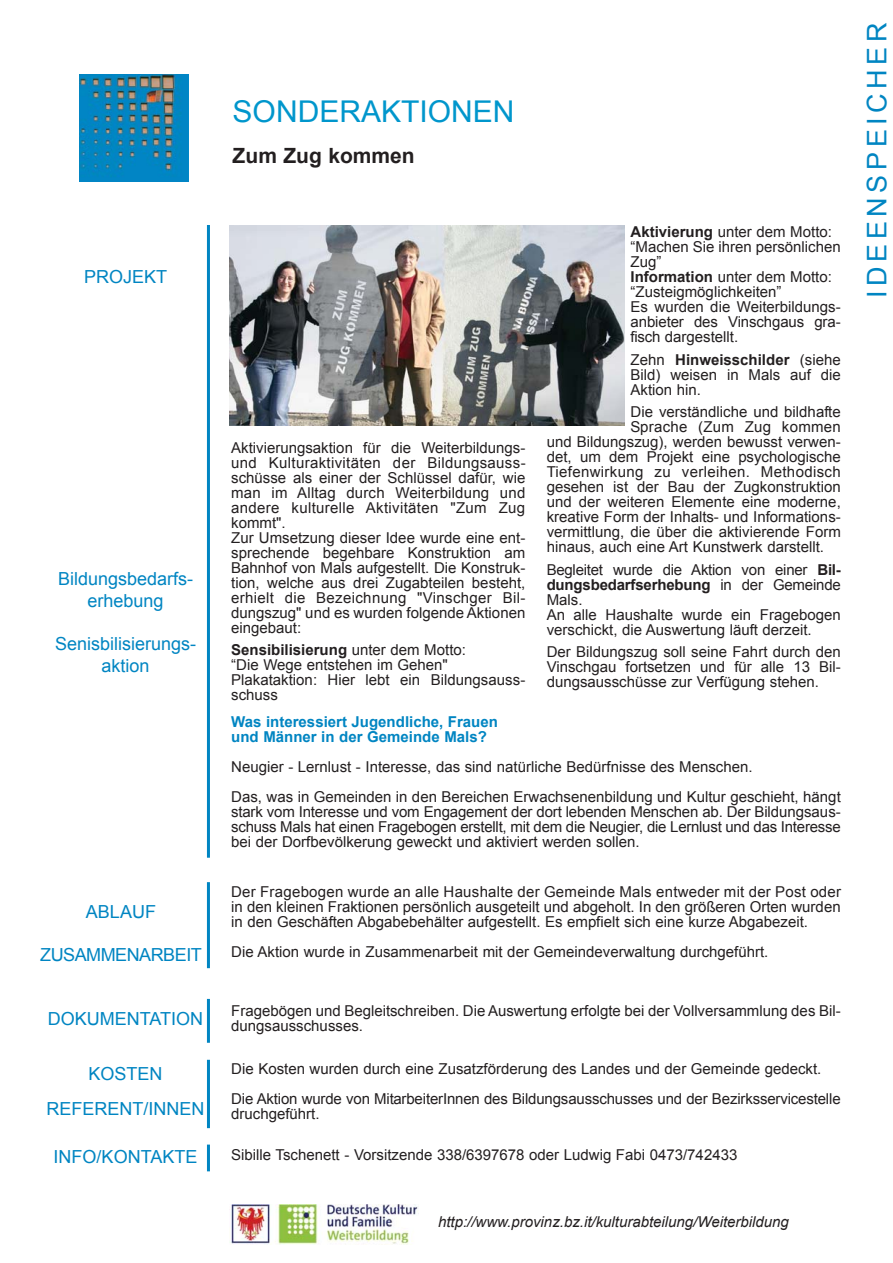
<style>
.page{position:relative;width:893px;height:1263px;background:#fff}
.page>*{position:absolute;margin:0;border:0;box-sizing:border-box;transform-origin:0 0}
.t1{font:30px "Arial";color:#0096cc}
.t2{font:27px "Arial";letter-spacing:.165em;color:#0085c2}
.t3{font:700 21px "Arial";color:#231f20}
.t4{font:18px/21.6px "Arial";color:#0085c2;text-align:center}
.t5{font:18px "Arial";letter-spacing:-.03em;color:#0085c2}
.t6{font:15px/15px "Arial";color:#231f20}
.t7{font:700 15px/15px "Arial";color:#0085c2}
.t8{font:15px "Arial";letter-spacing:.02em;color:#231f20}
.t9{font:italic 15px "Arial";color:#231f20}
.s1{font-weight:700}
</style>
<div class="page">
<hr style="left:207px;top:225px;width:3px;height:633px;background:#0085c2">
<hr style="left:207px;top:882px;width:3px;height:86px;background:#0085c2">
<hr style="left:207px;top:999px;width:3px;height:44px;background:#0085c2">
<hr style="left:207px;top:1145px;width:3px;height:26px;background:#0085c2">
<hr style="left:207px;top:1060px;width:3px;height:68px;background:#0085c2">
<img style="left:79px;top:75px;width:110px;height:107px">
<img style="left:231px;top:1205px;width:187px;height:39px">
<img style="left:230px;top:225px;width:394px;height:200px">
<p class="t4" style="left:84px;top:266px;width:85px">PROJEKT</p>
<p class="t4" style="left:58px;top:568px;width:137px">Bildungsbedarfs&shy;erhebung</p>
<p class="t4" style="left:55px;top:633px;width:143px">Senisbilisierungs&shy;aktion</p>
<p class="t4" style="left:86px;top:901px;width:72px">ABLAUF</p>
<p class="t5" style="left:40px;top:945px;width:163px">ZUSAMMENARBEIT</p>
<p class="t4" style="left:48px;top:1008px;width:157px">DOKUMENTATION</p>
<p class="t4" style="left:46px;top:1057px;width:160px;line-height:34.2px">KOSTEN<br>REFERENT/INNEN</p>
<p class="t4" style="left:54px;top:1146px;width:145px">INFO/KONTAKTE</p>
<h1 class="t1" style="left:232px;top:95px;width:283px">SONDERAKTIONEN</h1>
<h3 class="t3" style="left:233px;top:144px;width:184px">Zum Zug kommen</h3>
<p class="t6" style="left:231px;top:440px;width:296px">Aktivierungsaktion für die Weiterbildungs&shy;und Kulturaktivitäten der Bildungsauss&shy;schüsse als einer der Schlüssel dafür, wie man im Alltag durch Weiterbildung und andere kulturelle Aktivitäten "Zum Zug kommt".<br>Zur Umsetzung dieser Idee wurde eine ent&shy;sprechende begehbare Konstruktion am Bahnhof von Mals aufgestellt. Die Konstruk&shy;tion, welche aus drei Zugabteilen besteht, erhielt die Bezeichnung "Vinschger Bil&shy;dungszug" und es wurden folgende Aktionen eingebaut:</p>
<p class="t6" style="left:231px;top:642px;width:295px"><span class="s1">Sensibilisierung</span> unter dem Motto:<br>“Die Wege entstehen im Gehen"<br>Plakataktion: Hier lebt ein Bildungsauss&shy;schuss</p>
<p class="t6" style="left:630px;top:225px;width:212px"><span class="s1">Aktivierung</span> unter dem Motto: “Machen Sie ihren persönlichen<br>Zug”<br><span class="s1">Information</span> unter dem Motto: “Zusteigmöglichkeiten”<br>Es wurden die Weiterbildungs&shy;anbieter des Vinschgaus gra&shy;fisch dargestellt.</p>
<p class="t6" style="left:630px;top:352px;width:212px;text-align:justify">Zehn <span class="s1">Hinweisschilder</span> (siehe Bild) weisen in Mals auf die Aktion hin.</p>
<p class="t6" style="left:630px;top:405px;width:212px">Die verständliche und bildhafte</p>
<p class="t8" style="left:630px;top:419px;width:212px">Sprache (Zum Zug kommen</p>
<p class="t6" style="left:546px;top:435px;width:295px">und Bildungszug), werden bewusst verwen-</p>
<p class="t6" style="left:546px;top:450px;width:295px">det, um dem Projekt eine psychologische</p>
<p class="t8" style="left:546px;top:464px;width:295px">Tiefenwirkung zu verleihen. Methodisch</p>
<p class="t6" style="left:546px;top:480px;width:295px">gesehen ist der Bau der Zugkonstruktion</p>
<p class="t6" style="left:546px;top:495px;width:295px">und der weiteren Elemente eine moderne,</p>
<p class="t6" style="left:546px;top:510px;width:295px">kreative Form der Inhalts- und Informations-</p>
<p class="t6" style="left:546px;top:525px;width:296px">vermittlung, die über die aktivierende Form</p>
<p class="t6" style="left:546px;top:540px;width:279px">hinaus, auch eine Art Kunstwerk darstellt.</p>
<p class="t6" style="left:546px;top:562px;width:296px">Begleitet wurde die Aktion von einer <span class="s1">Bil&shy;dungsbedarfserhebung</span> in der Gemeinde Mals.<br>An alle Haushalte wurde ein Fragebogen verschickt, die Auswertung läuft derzeit.</p>
<p class="t6" style="left:546px;top:645px;width:295px;text-align:justify">Der Bildungszug soll seine Fahrt durch den Vinschgau fortsetzen und für alle 13 Bil&shy;dungsausschüsse zur Verfügung stehen.</p>
<p class="t7" style="left:231px;top:714px;width:268px">Was interessiert Jugendliche, Frauen und Männer in der Gemeinde Mals?</p>
<p class="t6" style="left:231px;top:752px;width:611px;line-height:30px">Neugier - Lernlust - Interesse, das sind natürliche Bedürfnisse des Menschen.<br>Das, was in Gemeinden in den Bereichen Erwachsenenbildung und Kultur geschieht, hängt</p>
<p class="t6" style="left:231px;top:804px;width:611px;text-align:justify">stark vom Interesse und vom Engagement der dort lebenden Menschen ab. Der Bildungsaus&shy;schuss Mals hat einen Fragebogen erstellt, mit dem die Neugier, die Lernlust und das Interesse bei der Dorfbevölkerung geweckt und aktiviert werden sollen.</p>
<p class="t6" style="left:231px;top:885px;width:611px;text-align:justify">Der Fragebogen wurde an alle Haushalte der Gemeinde Mals entweder mit der Post oder in den kleinen Fraktionen persönlich ausgeteilt und abgeholt. In den größeren Orten wurden in den Geschäften Abgabebehälter aufgestellt. Es empfielt sich eine kurze Abgabezeit.</p>
<p class="t6" style="left:231px;top:945px;width:538px">Die Aktion wurde in Zusammenarbeit mit der Gemeindeverwaltung durchgeführt.</p>
<p class="t6" style="left:231px;top:1003px;width:611px">Fragebögen und Begleitschreiben. Die Auswertung erfolgte bei der Vollversammlung des Bil&shy;dungsausschusses.</p>
<p class="t6" style="left:231px;top:1054px;width:611px;line-height:30px">Die Kosten wurden durch eine Zusatzförderung des Landes und der Gemeinde gedeckt.<br>Die Aktion wurde von MitarbeiterInnen des Bildungsausschusses und der Bezirksservicestelle</p>
<p class="t6" style="left:231px;top:1107px;width:90px">druchgeführt.</p>
<p class="t6" style="left:231px;top:1147px;width:507px">Sibille Tschenett - Vorsitzende 338/6397678 oder Ludwig Fabi 0473/742433</p>
<p class="t9" style="left:438px;top:1214px;width:352px">http://www.provinz.bz.it/kulturabteilung/Weiterbildung</p>
<h2 class="t2" style="left:862px;top:298px;width:276px;rotate:-90deg">IDEENSPEICHER</h2>
</div>
